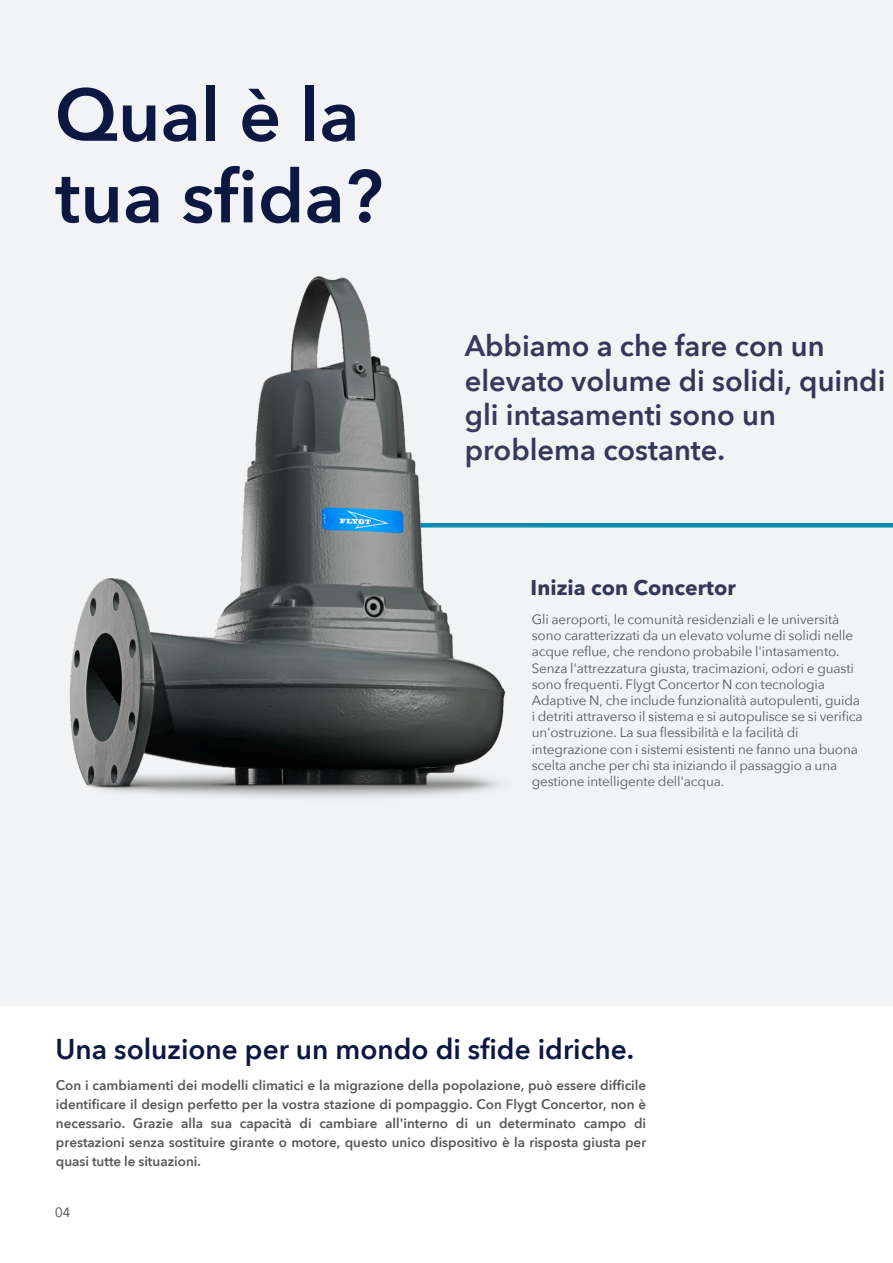
<style>
.page{position:relative;width:893px;height:1263px;background:#fff}
.page>*{position:absolute;margin:0;border:0;box-sizing:border-box;transform-origin:0 0}
.Interior_Headline{font:600 73.5px/81.6px "Avenir Next";color:#0d1842}
.Interior_Subhead{font:600 29.1px/34.8px "Avenir Next";color:#34375a}
._01__Ingress_bold_10{font:600 28.05px "Avenir Next";color:#0d1842}
._01__Ingress_bold_10-2{font:700 21.15px "Avenir Next LT Pro";color:#34375a}
._01__Ingress_bold_10-3{font:13.5px/16.2px "Avenir Next";letter-spacing:-.01em;color:#57585a}
._01__Ingress_bold_10-4{font:600 13.5px/18.8px "Avenir Next";color:#57585a;text-align:justify}
.t1{font:13.5px "Avenir";color:#57585a}
.s1{font-style:inherit}
</style>
<div class="page">
<div style="left:0;top:0;width:893px;height:1006px;background:#f2f3f4"></div>
<hr style="left:355px;top:523px;width:538px;height:4px;background:#008bb3">
<img style="left:69px;top:276px;width:457px;height:522px">
<p class="Interior_Headline" style="left:55px;top:72px;width:329px">Qual è la tua sfida?</p>
<p class="Interior_Subhead" style="left:465px;top:327px;width:422px">Abbiamo a che fare con un elevato volume di solidi, quindi gli intasamenti sono un problema costante.</p>
<p class="_01__Ingress_bold_10-2" style="left:531px;top:575px;width:207px">Inizia con Concertor</p>
<p class="_01__Ingress_bold_10-3" style="left:532px;top:611px;width:332px">Gli aeroporti, le comunità residenziali e le università sono caratterizzati da un elevato volume di solidi nelle acque reflue, che rendono probabile l'intasamento.<br>Senza l'attrezzatura giusta, tracimazioni, odori e guasti sono <span class="s1">frequenti</span>. Flygt Concertor N con tecnologia Adaptive N, che include funzionalità autopulenti, guida i detriti attraverso il sistema e si autopulisce se si verifica un'ostruzione. La sua flessibilità e la facilità di integrazione con i sistemi esistenti ne fanno una buona scelta anche per chi sta iniziando il passaggio a una gestione intelligente dell'acqua.</p>
<p class="_01__Ingress_bold_10" style="left:56px;top:1026px;width:580px">Una soluzione per un mondo di sfide idriche.</p>
<p class="_01__Ingress_bold_10-4" style="left:56px;top:1076px;width:592px">Con i cambiamenti dei modelli climatici e la migrazione della popolazione, può essere difficile identificare il design perfetto per la vostra stazione di pompaggio. Con Flygt Concertor, non è necessario. Grazie alla sua capacità di cambiare all'interno di un determinato campo di prestazioni senza sostituire girante o motore, questo unico dispositivo è la risposta giusta per quasi tutte le situazioni.</p>
<p class="t1" style="left:55px;top:1201px;width:17px">04</p>
</div>
